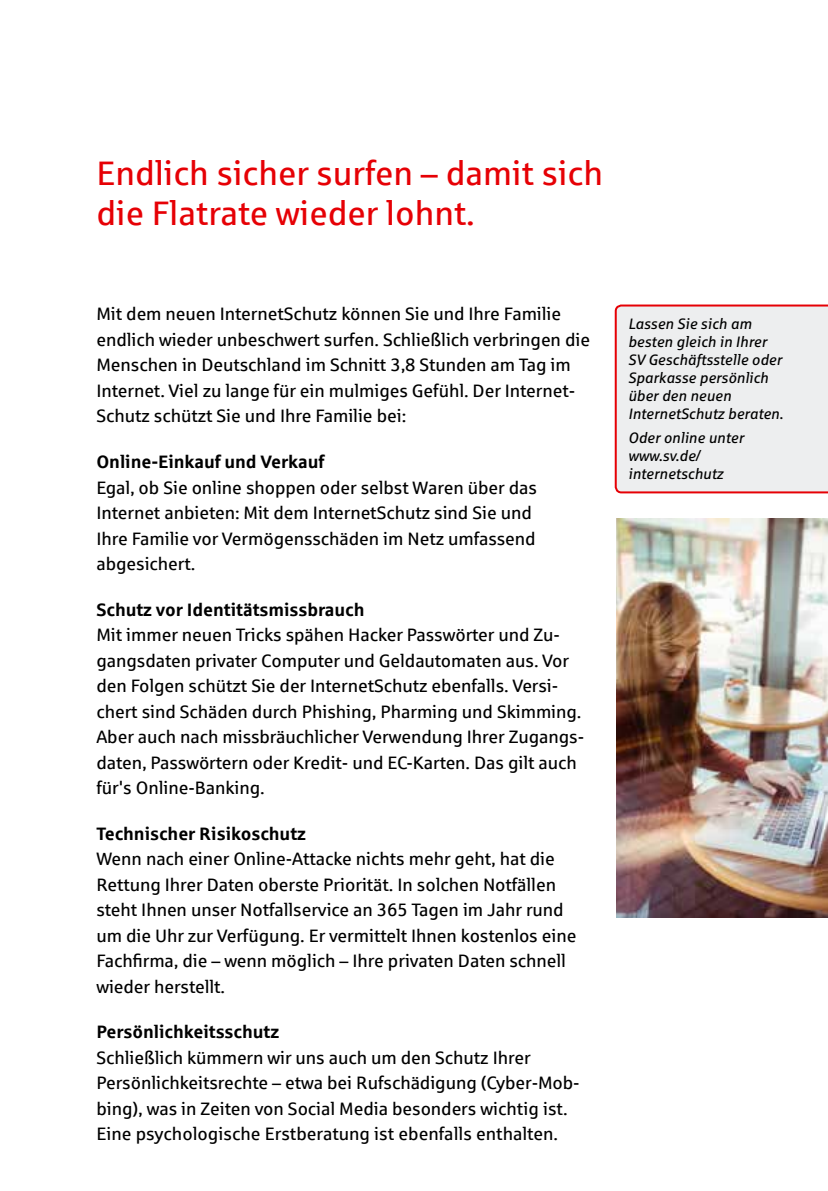
<style>
.page{position:relative;width:828px;height:1191px;background:#fff}
.page>*{position:absolute;margin:0;border:0;box-sizing:border-box;transform-origin:0 0}
.t1{font:34px/39.6px "Sparkasse Rg";color:#e60005}
.t2{font:18px/25.6px "Sparkasse Rg";letter-spacing:-.005em;color:#000}
.t3{font:700 18px "Sparkasse Rg";letter-spacing:-.005em;color:#000}
.t4{font:italic 15px/18px "Sparkasse Rg";color:#000}
</style>
<div class="page">
<img style="left:616px;top:519px;width:212px;height:398px">
<div style="left:615px;top:304px;width:213px;height:189px;background:#edeeef"></div>
<h1 class="t1" style="left:96px;top:152px;width:508px">Endlich sicher surfen – damit sich die Flatrate wieder lohnt.</h1>
<p class="t2" style="left:96px;top:301px;width:495px">Mit dem neuen InternetSchutz können Sie und Ihre Familie endlich wieder unbeschwert surfen. Schließlich verbringen die Menschen in Deutschland im Schnitt 3,8 Stunden am Tag im Internet. Viel zu lange für ein mulmiges Gefühl. Der Internet-Schutz schützt Sie und Ihre Familie bei:</p>
<p class="t3" style="left:96px;top:450px;width:230px">Online-Einkauf und Verkauf</p>
<p class="t2" style="left:96px;top:474px;width:442px">Egal, ob Sie online shoppen oder selbst Waren über das Internet anbieten: Mit dem InternetSchutz sind Sie und Ihre Familie vor Vermögensschäden im Netz umfassend abgesichert.</p>
<p class="t3" style="left:96px;top:598px;width:270px">Schutz vor Identitätsmissbrauch</p>
<p class="t2" style="left:96px;top:621px;width:489px">Mit immer neuen Tricks spähen Hacker Passwörter und Zu&shy;gangsdaten privater Computer und Geldautomaten aus. Vor den Folgen schützt Sie der InternetSchutz ebenfalls. Versi&shy;chert sind Schäden durch Phishing, Pharming und Skimming.<br>Aber auch nach missbräuchlicher Verwendung Ihrer Zugangs&shy;daten, Passwörtern oder Kredit- und EC-Karten. Das gilt auch für's Online-Banking.</p>
<p class="t3" style="left:96px;top:822px;width:211px">Technischer Risikoschutz</p>
<p class="t2" style="left:96px;top:845px;width:481px">Wenn nach einer Online-Attacke nichts mehr geht, hat die Rettung Ihrer Daten oberste Priorität. In solchen Notfällen steht Ihnen unser Notfallservice an 365 Tagen im Jahr rund um die Uhr zur Verfügung. Er vermittelt Ihnen kostenlos eine Fachfirma, die – wenn möglich – Ihre privaten Daten schnell wieder herstellt.</p>
<p class="t3" style="left:96px;top:1020px;width:184px">Persönlichkeitsschutz</p>
<p class="t2" style="left:96px;top:1044px;width:485px">Schließlich kümmern wir uns auch um den Schutz Ihrer Persönlichkeitsrechte – etwa bei Rufschädigung (Cyber-Mob&shy;bing), was in Zeiten von Social Media besonders wichtig ist.<br>Eine psychologische Erstberatung ist ebenfalls enthalten.</p>
<p class="t4" style="left:628px;top:314px;width:157px">Lassen Sie sich am besten gleich in Ihrer<br>SV Geschäftsstelle oder<br>Sparkasse persönlich über den neuen<br>InternetSchutz beraten.</p>
<p class="t4" style="left:628px;top:428px;width:117px">Oder online unter www.sv.de/ internetschutz</p>
</div>
